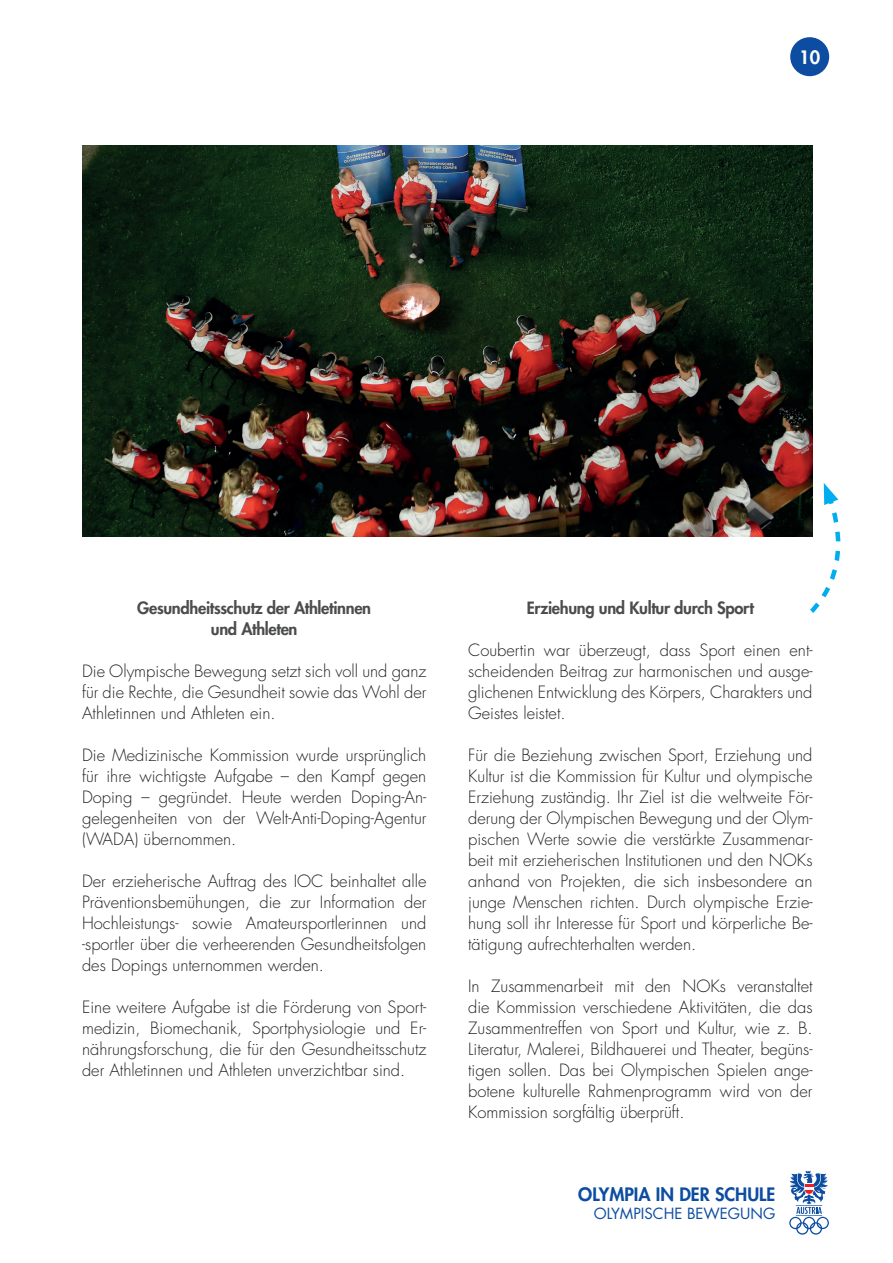
<style>
.page{position:relative;width:893px;height:1263px;background:#fff}
.page>*{position:absolute;margin:0;border:0;box-sizing:border-box;transform-origin:0 0}
.t1{font:800 18px "Futura Std";color:#0d4da1}
.t2{font:800 18px "Futura Std";color:#fff}
.t3{font:300 16.5px/21px "Futura Std";color:#231f20;text-align:justify}
.t4{font:800 16.5px/21px "Futura Std";letter-spacing:-.02em;color:#4b4c4d;text-align:center}
.t5{font:15px "Futura Std";color:#0d4da1}
</style>
<div class="page">
<svg style="left:789px;top:1171px;width:40px;height:63px"></svg>
<img style="left:82px;top:145px;width:730px;height:391px">
<svg style="left:807px;top:483px;width:34px;height:130px"></svg>
<div style="left:790px;top:37px;width:39px;height:39px;background:#0d4da1;border-radius:50%"></div>
<p class="t2" style="left:799px;top:46px;width:22px">10</p>
<p class="t4" style="left:137px;top:597px;width:235px">Gesundheitsschutz der Athletinnen und Athleten</p>
<p class="t3" style="left:82px;top:661px;width:346px">Die Olympische Bewegung setzt sich voll und ganz für die Rechte, die Gesundheit sowie das Wohl der Athletinnen und Athleten ein.</p>
<p class="t3" style="left:82px;top:745px;width:346px">Die Medizinische Kommission wurde ursprünglich für ihre wichtigste Aufgabe – den Kampf gegen Doping – gegründet. Heute werden Doping-An&shy;gelegenheiten von der Welt-Anti-Doping-Agentur (WADA) übernommen.</p>
<p class="t3" style="left:82px;top:871px;width:346px">Der erzieherische Auftrag des IOC beinhaltet alle Präventionsbemühungen, die zur Information der Hochleistungs- sowie Amateursportlerinnen und -sportler über die verheerenden Gesundheitsfolgen des Dopings unternommen werden.</p>
<p class="t3" style="left:82px;top:997px;width:346px">Eine weitere Aufgabe ist die Förderung von Sport&shy;medizin, Biomechanik, Sportphysiologie und Er&shy;nährungsforschung, die für den Gesundheitsschutz der Athletinnen und Athleten unverzichtbar sind.</p>
<p class="t4" style="left:527px;top:597px;width:229px">Erziehung und Kultur durch Sport</p>
<p class="t3" style="left:468px;top:640px;width:346px">Coubertin war überzeugt, dass Sport einen ent&shy;scheidenden Beitrag zur harmonischen und ausge&shy;glichenen Entwicklung des Körpers, Charakters und Geistes leistet.</p>
<p class="t3" style="left:468px;top:745px;width:346px">Für die Beziehung zwischen Sport, Erziehung und Kultur ist die Kommission für Kultur und olympische Erziehung zuständig. Ihr Ziel ist die weltweite För&shy;derung der Olympischen Bewegung und der Olym&shy;pischen Werte sowie die verstärkte Zusammenar&shy;beit mit erzieherischen Institutionen und den NOKs anhand von Projekten, die sich insbesondere an junge Menschen richten. Durch olympische Erzie&shy;hung soll ihr Interesse für Sport und körperliche Be&shy;tätigung aufrechterhalten werden.</p>
<p class="t3" style="left:468px;top:976px;width:346px">In Zusammenarbeit mit den NOKs veranstaltet die Kommission verschiedene Aktivitäten, die das Zusammentreffen von Sport und Kultur, wie z. B.<br>Literatur, Malerei, Bildhauerei und Theater, begüns&shy;tigen sollen. Das bei Olympischen Spielen ange&shy;botene kulturelle Rahmenprogramm wird von der Kommission sorgfältig überprüft.</p>
<p class="t1" style="left:578px;top:1183px;width:199px">OLYMPIA IN DER SCHULE</p>
<p class="t5" style="left:594px;top:1204px;width:183px">OLYMPISCHE BEWEGUNG</p>
</div>
